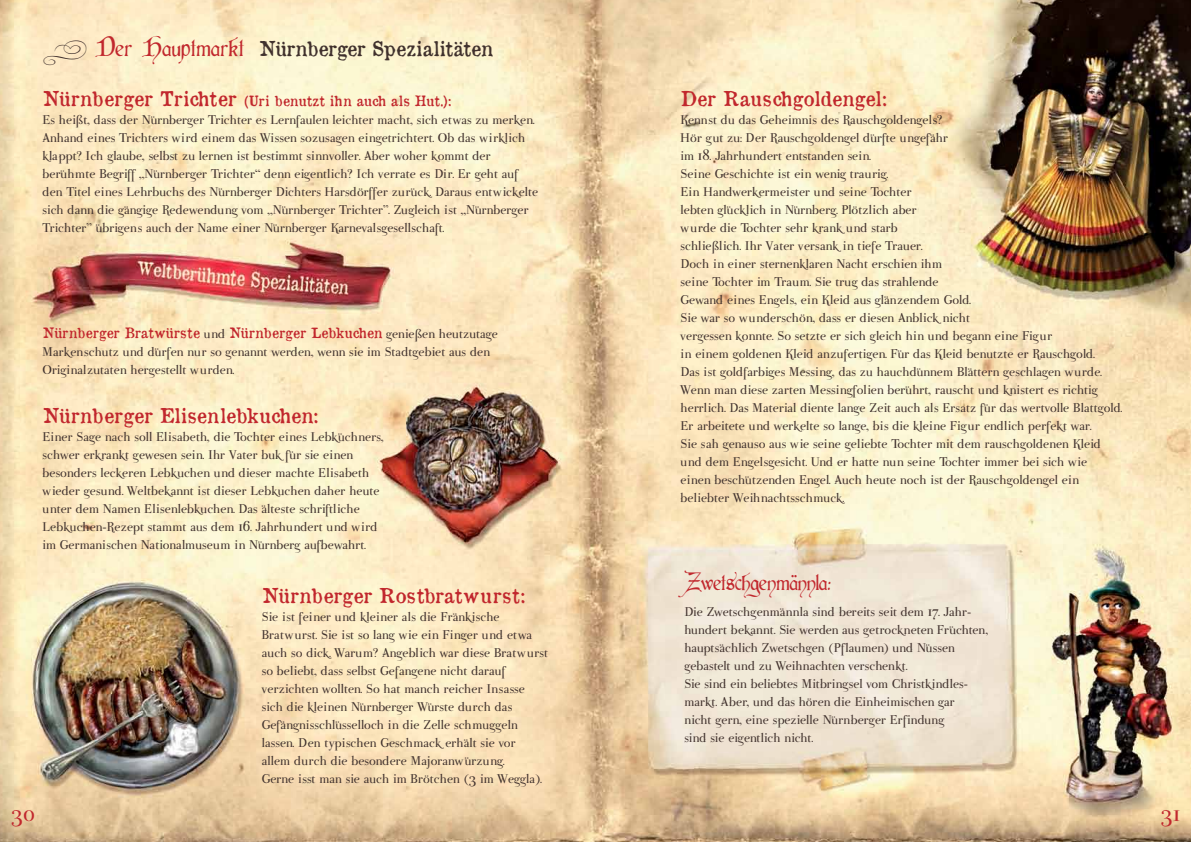
<style>
.page{position:relative;width:1191px;height:842px;background:#fff}
.page>*{position:absolute;margin:0;border:0;box-sizing:border-box;transform-origin:0 0}
.t1{font:24px "Cardinal";letter-spacing:-.015em;color:#c1272d}
.t2{font:24px "Parma Petit";color:#c1272d}
.t3{font:20px "Old Newspaper Types";color:#c1272d}
.t4{font:20px "Old Newspaper Types";letter-spacing:-.02em;color:#40312d}
.t5{font:15px/18px "Parma Petit";color:#40312d}
.t6{font:14px "Old Newspaper Types";color:#c1272d}
.s1{font-family:"Cardinal";font-size:26px;color:#c1272d}
.s2{font-size:20px}
.s3{font-family:"Parma Petit";font-size:15px;color:#40312d}
</style>
<div class="page">
<img style="left:0;top:0;width:1191px;height:842px">
<svg style="left:44px;top:40px;width:43px;height:25px"></svg>
<h2 class="t4" style="left:95px;top:35px;width:399px"><span class="s1">Der Hauptmarkt</span> Nürnberger Spezialitäten</h2>
<p class="t6" style="left:43px;top:91px;width:410px"><span class="s2">Nürnberger Trichter</span> (Uri benutzt ihn auch als Hut.):</p>
<p class="t5" style="left:43px;top:111px;width:497px">Es heißt, dass der Nürnberger Trichter es Lernfaulen leichter macht, sich etwas zu merken.<br>Anhand eines Trichters wird einem das Wissen sozusagen eingetrichtert. Ob das wirklich klappt? Ich glaube, selbst zu lernen ist bestimmt sinnvoller. Aber woher kommt der berühmte Begriff „Nürnberger Trichter“ denn eigentlich? Ich verrate es Dir. Er geht auf den Titel eines Lehrbuchs des Nürnberger Dichters Harsdörffer zurück. Daraus entwickelte sich dann die gängige Redewendung vom „Nürnberger Trichter”. Zugleich ist „Nürnberger Trichter” übrigens auch der Name einer Nürnberger Karnevalsgesellschaft.</p>
<p class="t6" style="left:43px;top:323px;width:457px">Nürnberger Bratwürste <span class="s3">und</span> Nürnberger Lebkuchen <span class="s3">genießen heutzutage</span></p>
<p class="t5" style="left:43px;top:343px;width:449px">Markenschutz und dürfen nur so genannt werden, wenn sie im Stadtgebiet aus den<br>Originalzutaten hergestellt wurden.</p>
<h2 class="t3" style="left:43px;top:402px;width:277px">Nürnberger Elisenlebkuchen:</h2>
<p class="t5" style="left:43px;top:428px;width:343px">Einer Sage nach soll Elisabeth, die Tochter eines Lebküchners, schwer erkrankt gewesen sein. Ihr Vater buk für sie einen besonders leckeren Lebkuchen und dieser machte Elisabeth wieder gesund. Weltbekannt ist dieser Lebkuchen daher heute unter dem Namen Elisenlebkuchen. Das älteste schriftliche Lebkuchen-Rezept stammt aus dem 16. Jahrhundert und wird im Germanischen Nationalmuseum in Nürnberg aufbewahrt.</p>
<h2 class="t3" style="left:262px;top:582px;width:265px">Nürnberger Rostbratwurst:</h2>
<p class="t5" style="left:262px;top:608px;width:288px">Sie ist feiner und kleiner als die Fränkische Bratwurst. Sie ist so lang wie ein Finger und etwa auch so dick. Warum? Angeblich war diese Bratwurst so beliebt, dass selbst Gefangene nicht darauf verzichten wollten. So hat manch reicher Insasse sich die kleinen Nürnberger Würste durch das Gefängnisschlüsselloch in die Zelle schmuggeln lassen. Den typischen Geschmack erhält sie vor<br>allem durch die besondere Majoranwürzung.<br>Gerne isst man sie auch im Brötchen (3 im Weggla).</p>
<h2 class="t3" style="left:680px;top:85px;width:208px">Der Rauschgoldengel:</h2>
<p class="t5" style="left:680px;top:111px;width:443px">Kennst du das Geheimnis des Rauschgoldengels?<br>Hör gut zu: Der Rauschgoldengel dürfte ungefähr<br>im 18. Jahrhundert entstanden sein.<br>Seine Geschichte ist ein wenig traurig.<br>Ein Handwerkermeister und seine Tochter<br>lebten glücklich in Nürnberg. Plötzlich aber<br>wurde die Tochter sehr krank und starb<br>schließlich. Ihr Vater versank in tiefe Trauer.<br>Doch in einer sternenklaren Nacht erschien ihm<br>seine Tochter im Traum. Sie trug das strahlende<br>Gewand eines Engels, ein Kleid aus glänzendem Gold.<br>Sie war so wunderschön, dass er diesen Anblick nicht<br>vergessen konnte. So setzte er sich gleich hin und begann eine Figur<br>in einem goldenen Kleid anzufertigen. Für das Kleid benutzte er Rauschgold.<br>Das ist goldfarbiges Messing, das zu hauchdünnem Blättern geschlagen wurde.<br>Wenn man diese zarten Messingfolien berührt, rauscht und knistert es richtig herrlich. Das Material diente lange Zeit auch als Ersatz für das wertvolle Blattgold.<br>Er arbeitete und werkelte so lange, bis die kleine Figur endlich perfekt war.<br>Sie sah genauso aus wie seine geliebte Tochter mit dem rauschgoldenen Kleid und dem Engelsgesicht. Und er hatte nun seine Tochter immer bei sich wie<br>einen beschützenden Engel. Auch heute noch ist der Rauschgoldengel ein beliebter Weihnachtsschmuck.</p>
<h1 class="t1" style="left:684px;top:566px;width:150px">Zwetschgenmännla;</h1>
<p class="t5" style="left:684px;top:603px;width:305px">Die Zwetschgenmännla sind bereits seit dem 17. Jahr&shy;hundert bekannt. Sie werden aus getrockneten Früchten, hauptsächlich Zwetschgen (Pflaumen) und Nüssen gebastelt und zu Weihnachten verschenkt.<br>Sie sind ein beliebtes Mitbringsel vom Christkindles&shy;markt. Aber, und das hören die Einheimischen gar<br>nicht gern, eine spezielle Nürnberger Erfindung<br>sind sie eigentlich nicht.</p>
<h1 class="t2" style="left:11px;top:800px;width:25px">30</h1>
<h1 class="t2" style="left:1161px;top:800px;width:21px">31</h1>
</div>
